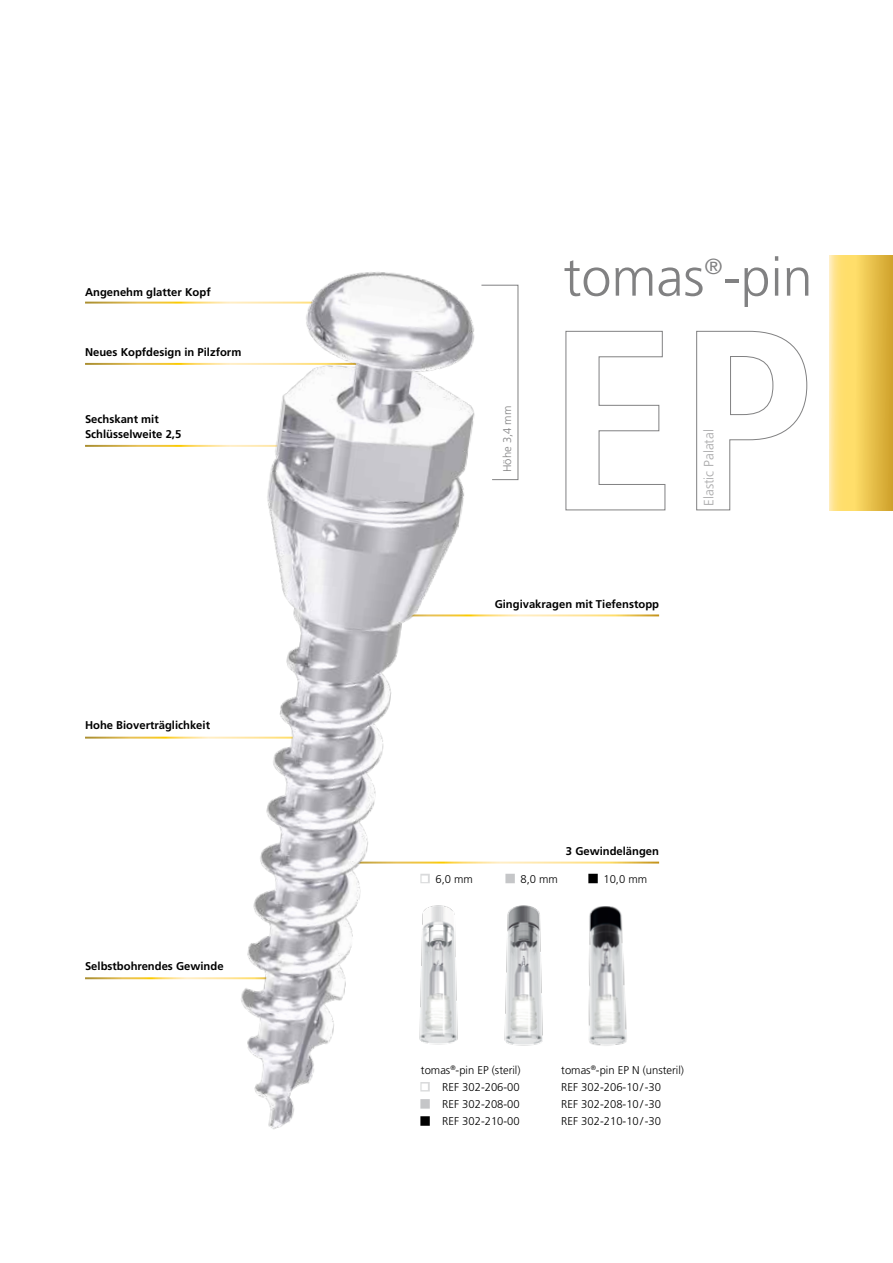
<style>
.page{position:relative;width:893px;height:1263px;background:#fff}
.page>*{position:absolute;margin:0;border:0;box-sizing:border-box;transform-origin:0 0}
.t1{font:300 54px "Frutiger LT Std";color:#818182}
.t2{font:300 21.9px "Frutiger LT Std";color:#818182;scale:1.04 1}
.t3{font:300 13.5px "Frutiger LT Std";color:#a8a8a9}
.t4{font:700 11.25px/15px "Frutiger LT Std";color:#000}
.t5{font:300 11.25px "Frutiger LT Std";color:#000}
.t6{font:300 11.25px "Frutiger LT Std";color:#818182}
.s1{color:#d9dadb}
.s2{color:#c5c6c8}
</style>
<div class="page">
<svg style="left:829px;top:255px;width:64px;height:255px;background:#f1ce61"></svg>
<svg style="left:565px;top:331px;width:242px;height:180px"></svg>
<img style="left:588px;top:906px;width:39px;height:140px">
<img style="left:522px;top:905px;width:21px;height:141px">
<img style="left:163px;top:272px;width:359px;height:857px">
<p class="t4" style="left:85px;top:284px;width:127px">Angenehm glatter Kopf</p>
<p class="t4" style="left:85px;top:345px;width:158px">Neues Kopfdesign in Pilzform</p>
<p class="t4" style="left:85px;top:412px;width:98px">Sechskant mit<br>Schlüsselweite 2,5</p>
<p class="t4" style="left:85px;top:718px;width:127px">Hohe Bioverträglichkeit</p>
<p class="t4" style="left:85px;top:958px;width:140px">Selbstbohrendes Gewinde</p>
<p class="t6" style="left:501px;top:472px;width:68px;rotate:-90deg">Höhe 3,4 mm</p>
<h1 class="t1" style="left:563px;top:246px;width:251px">tomas -pin</h1>
<h2 class="t2" style="left:704px;top:254px;width:19px">®</h2>
<p class="t3" style="left:701px;top:506px;width:78px;rotate:-90deg">Elastic Palatal</p>
<p class="t4" style="left:495px;top:597px;width:166px">Gingivakragen mit Tiefenstopp</p>
<p class="t4" style="left:566px;top:843px;width:95px">3 Gewindelängen</p>
<p class="t5" style="left:421px;top:872px;width:53px"><span class="s1">■</span> 6,0 mm</p>
<p class="t5" style="left:506px;top:872px;width:53px"><span class="s2">■</span> 8,0 mm</p>
<p class="t5" style="left:589px;top:872px;width:60px">■ 10,0 mm</p>
<p class="t5" style="left:421px;top:1063px;width:101px">tomas<sup>®</sup>-pin EP (steril)</p>
<p class="t5" style="left:561px;top:1063px;width:124px">tomas<sup>®</sup>-pin EP N (unsteril)</p>
<p class="t5" style="left:421px;top:1080px;width:100px"><span class="s1">■</span> REF 302-206-00</p>
<p class="t5" style="left:561px;top:1080px;width:101px">REF 302-206-10/ -30</p>
<p class="t5" style="left:421px;top:1098px;width:100px"><span class="s2">■</span> REF 302-208-00</p>
<p class="t5" style="left:561px;top:1098px;width:101px">REF 302-208-10/ -30</p>
<p class="t5" style="left:421px;top:1115px;width:100px">■ REF 302-210-00</p>
<p class="t5" style="left:561px;top:1115px;width:101px">REF 302-210-10/ -30</p>
</div>
